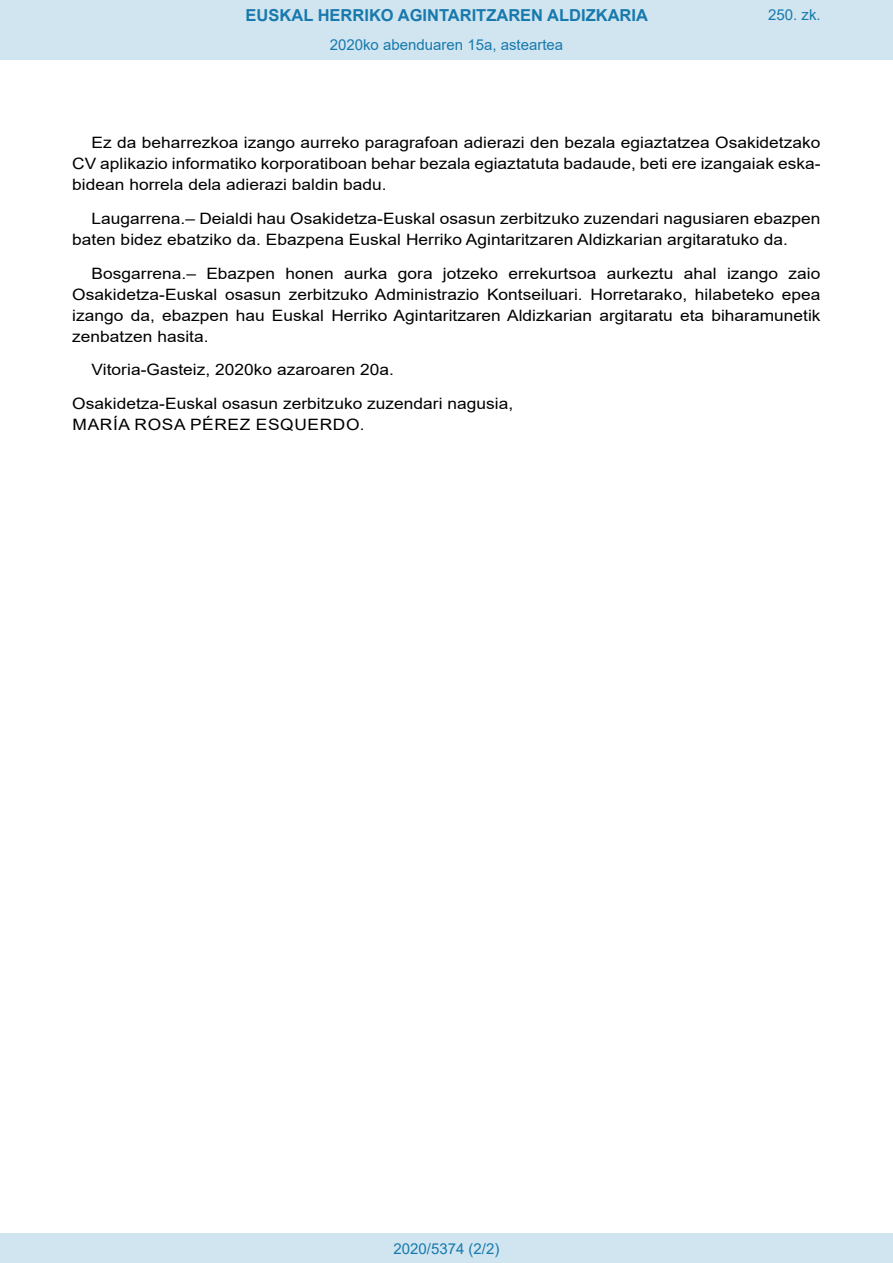
<style>
.page{position:relative;width:893px;height:1263px;background:#fff}
.page>*{position:absolute;margin:0;border:0;box-sizing:border-box;transform-origin:0 0}
.t1{font:700 16.5px "Arial";color:#1879ad}
.BOPVDetalle{font:15.6px/21px "Arial";color:#000;text-align:justify;scale:1.11 1}
.BOPVFirmaPuesto{font:15.6px "Arial";color:#000;scale:1.11 1}
.BOPVFirmaLugFec{font:15.6px "Arial";color:#000;scale:1.11 1}
.BOPVFirmaNombre{font:15.6px "Arial";letter-spacing:.035em;color:#000;scale:1.11 1}
.Paginacion_Centro{font:15px "Arial";color:#1879ad}
</style>
<div class="page">
<div style="left:0;top:0;width:893px;height:60px;background:#d0e5f0"></div>
<div style="left:0;top:1233px;width:893px;height:30px;background:#d0e5f0"></div>
<p class="t1" style="left:246px;top:3px;width:404px">EUSKAL HERRIKO AGINTARITZAREN ALDIZKARIA</p>
<p class="Paginacion_Centro" style="left:330px;top:35px;width:235px">2020ko abenduaren 15a, asteartea</p>
<p class="Paginacion_Centro" style="left:768px;top:5px;width:54px">250. zk.</p>
<p class="BOPVDetalle" style="left:72px;top:132px;width:676px;text-indent:19px">Ez da beharrezkoa izango aurreko paragrafoan adierazi den bezala egiaztatzea Osakidetzako CV aplikazio informatiko korporatiboan behar bezala egiaztatuta badaude, beti ere izangaiak eska&shy;bidean horrela dela adierazi baldin badu.</p>
<p class="BOPVDetalle" style="left:72px;top:208px;width:676px;text-indent:19px">Laugarrena.– Deialdi hau Osakidetza-Euskal osasun zerbitzuko zuzendari nagusiaren ebazpen baten bidez ebatziko da. Ebazpena Euskal Herriko Agintaritzaren Aldizkarian argitaratuko da.</p>
<p class="BOPVDetalle" style="left:72px;top:263px;width:676px;text-indent:19px">Bosgarrena.– Ebazpen honen aurka gora jotzeko errekurtsoa aurkeztu ahal izango zaio Osakidetza-Euskal osasun zerbitzuko Administrazio Kontseiluari. Horretarako, hilabeteko epea izango da, ebazpen hau Euskal Herriko Agintaritzaren Aldizkarian argitaratu eta biharamunetik zenbatzen hasita.</p>
<p class="BOPVFirmaLugFec" style="left:92px;top:359px;width:274px">Vitoria-Gasteiz, 2020ko azaroaren 20a.</p>
<p class="BOPVFirmaPuesto" style="left:72px;top:393px;width:399px">Osakidetza-Euskal osasun zerbitzuko zuzendari nagusia,</p>
<p class="BOPVFirmaNombre" style="left:73px;top:414px;width:265px">MARÍA ROSA PÉREZ ESQUERDO.</p>
<p class="Paginacion_Centro" style="left:393px;top:1238px;width:107px">2020/5374 (2/2)</p>
</div>
